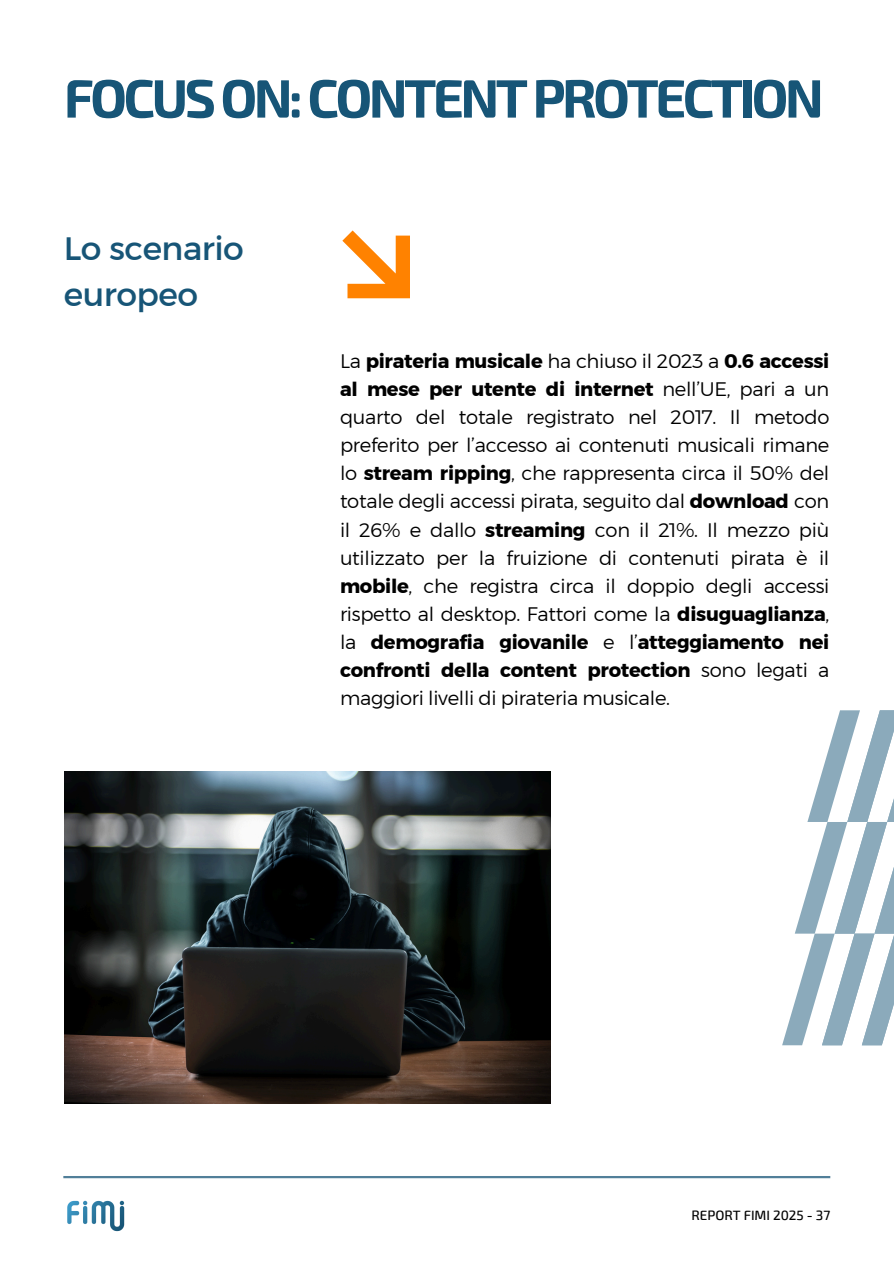
<style>
.page{position:relative;width:894px;height:1264px;background:#fff}
.page>*{position:absolute;margin:0;border:0;box-sizing:border-box;transform-origin:0 0}
.t1{font:700 54px "Exo 2";letter-spacing:-.07em;color:#175577}
.t2{font:33px/46.2px "Kief Montaser Regular";letter-spacing:-.015em;color:#175577}
.t3{font:19.5px/28.2px "Kief Montaser Light";letter-spacing:-.015em;color:#000;text-align:justify}
.t4{font:500 13.5px "Exo 2";color:#000}
.s1{font-family:"Kief Montaser Bold"}
</style>
<div class="page">
<svg style="left:342px;top:230px;width:68px;height:68px"></svg>
<img style="left:65px;top:772px;width:485px;height:331px">
<hr style="left:63px;top:1175px;width:767px;height:3px;background:#175577">
<svg style="left:782px;top:710px;width:111px;height:335px"></svg>
<img style="left:67px;top:1200px;width:58px;height:32px">
<h2 class="t1" style="left:64px;top:63px;width:761px">FOCUSON:CONTENTPROTECTION</h2>
<p class="t2" style="left:64px;top:225px;width:181px">Lo scenario europeo</p>
<p class="t3" style="left:340px;top:346px;width:491px">La <span class="s1">pirateria musicale</span> ha chiuso il 2023 a <span class="s1">0.6 accessi al mese per utente di internet</span> nell’UE, pari a un quarto del totale registrato nel 2017. Il metodo preferito per l’accesso ai contenuti musicali rimane lo <span class="s1">stream ripping</span>, che rappresenta circa il 50% del totale degli accessi pirata, seguito dal <span class="s1">download</span> con il 26% e dallo <span class="s1">streaming</span> con il 21%. Il mezzo più utilizzato per la fruizione di contenuti pirata è il <span class="s1">mobile</span>, che registra circa il doppio degli accessi rispetto al desktop. Fattori come la <span class="s1">disuguaglianza</span>, la <span class="s1">demografia giovanile</span> e l’<span class="s1">atteggiamento nei confronti della content protection</span> sono legati a maggiori livelli di pirateria musicale.</p>
<p class="t4" style="left:691px;top:1206px;width:140px">REPORT FIMI 2025 - 37</p>
</div>
